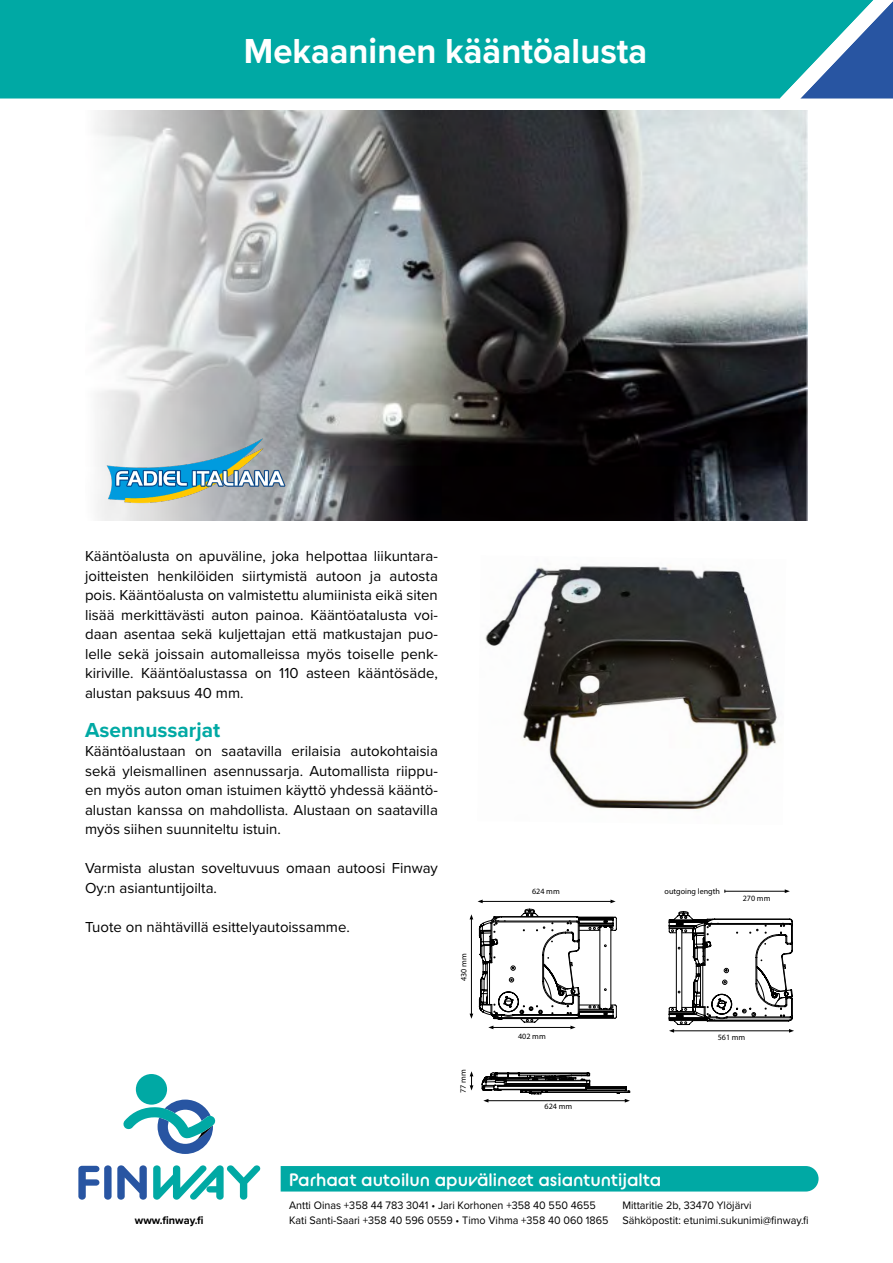
<style>
.page{position:relative;width:893px;height:1263px;background:#fff}
.page>*{position:absolute;margin:0;border:0;box-sizing:border-box;transform-origin:0 0}
.t1{font:700 36px "Proxima Nova";color:#fff;scale:.96 1}
.t2{font:700 21px "Proxima Nova";color:#00a9a4}
.t3{font:700 18px "BC Alphapipe TSB";color:#fff}
.t4{font:15px/19.5px "Proxima Nova";color:#000;text-align:justify}
.t5{font:11.25px/15px "Proxima Nova";color:#000;scale:.96 1}
.t6{font:700 11.25px "Proxima Nova";color:#000}
.t7{font:8.1px "Myriad Pro";color:#000}
</style>
<div class="page">
<div style="left:0;top:0;width:780px;height:99px;background:#00a9a4"></div>
<svg style="left:78px;top:1166px;width:21px;height:34px"></svg>
<div style="left:104px;top:1165px;width:8px;height:35px;background:#2855a2;border-radius:4px"></div>
<svg style="left:117px;top:1165px;width:30px;height:35px"></svg>
<svg style="left:153px;top:1165px;width:107px;height:35px"></svg>
<div style="left:136px;top:1074px;width:31px;height:31px;background:#00a9a4;border-radius:50%"></div>
<svg style="left:123px;top:1099px;width:93px;height:55px"></svg>
<div style="left:281px;top:1166px;width:538px;height:25px;background:#00a9a4"></div>
<svg style="left:780px;top:0;width:113px;height:99px"></svg>
<img style="left:96px;top:111px;width:712px;height:410px">
<img style="left:102px;top:430px;width:187px;height:81px">
<img style="left:485px;top:566px;width:293px;height:244px">
<svg style="left:479px;top:909px;width:138px;height:120px"></svg>
<hr style="left:725px;top:891px;width:61px;height:1px;background:#000">
<svg style="left:785px;top:889px;width:5px;height:4px"></svg>
<hr style="left:471px;top:918px;width:1px;height:97px;background:#000">
<svg style="left:669px;top:911px;width:125px;height:122px"></svg>
<svg style="left:482px;top:1072px;width:148px;height:30px"></svg>
<svg style="left:470px;top:1071px;width:3px;height:19px"></svg>
<hr style="left:481px;top:901px;width:131px;height:1px;background:#000">
<svg style="left:610px;top:899px;width:6px;height:4px"></svg>
<svg style="left:478px;top:899px;width:5px;height:4px"></svg>
<h1 class="t1" style="left:244px;top:25px;width:422px">Mekaaninen kääntöalusta</h1>
<p class="t4" style="left:85px;top:546px;width:354px">Kääntöalusta on apuväline, joka helpottaa liikuntara&shy;joitteisten henkilöiden siirtymistä autoon ja autosta pois. Kääntöalusta on valmistettu alumiinista eikä siten lisää merkittävästi auton painoa. Kääntöatalusta voi&shy;daan asentaa sekä kuljettajan että matkustajan puo&shy;lelle sekä joissain automalleissa myös toiselle penk&shy;kiriville. Kääntöalustassa on 110 asteen kääntösäde, alustan paksuus 40 mm.</p>
<h2 class="t2" style="left:85px;top:714px;width:137px">Asennussarjat</h2>
<p class="t4" style="left:85px;top:741px;width:354px">Kääntöalustaan on saatavilla erilaisia autokohtaisia sekä yleismallinen asennussarja. Automallista riippu&shy;en myös auton oman istuimen käyttö yhdessä kääntö&shy;alustan kanssa on mahdollista. Alustaan on saatavilla myös siihen suunniteltu istuin.</p>
<p class="t4" style="left:85px;top:858px;width:354px">Varmista alustan soveltuvuus omaan autoosi Finway<br>Oy:n asiantuntijoilta.</p>
<p class="t4" style="left:85px;top:916px;width:266px">Tuote on nähtävillä esittelyautoissamme.</p>
<p class="t7" style="left:459px;top:981px;width:29px;rotate:-90deg">430 mm</p>
<p class="t7" style="left:532px;top:886px;width:29px">624 mm</p>
<p class="t7" style="left:665px;top:886px;width:57px">outgoing length</p>
<p class="t7" style="left:743px;top:894px;width:29px">270 mm</p>
<p class="t7" style="left:458px;top:1093px;width:25px;rotate:-90deg">77 mm</p>
<p class="t7" style="left:518px;top:1031px;width:29px">402 mm</p>
<p class="t7" style="left:545px;top:1101px;width:29px">624 mm</p>
<p class="t7" style="left:718px;top:1032px;width:29px">561 mm</p>
<p class="t3" style="left:289px;top:1168px;width:374px">Parhaat autoilun apuvälineet asiantuntijalta</p>
<p class="t5" style="left:622px;top:1197px;width:196px">Mittaritie 2b, 33470 Ylöjärvi<br>Sähköpostit: etunimi.sukunimi@finway.fi</p>
<p class="t5" style="left:289px;top:1197px;width:321px">Antti Oinas +358 44 783 3041 • Jari Korhonen +358 40 550 4655</p>
<p class="t6" style="left:135px;top:1211px;width:70px">www.finway.fi</p>
<p class="t5" style="left:289px;top:1212px;width:334px">Kati Santi-Saari +358 40 596 0559 • Timo Vihma +358 40 060 1865</p>
</div>
